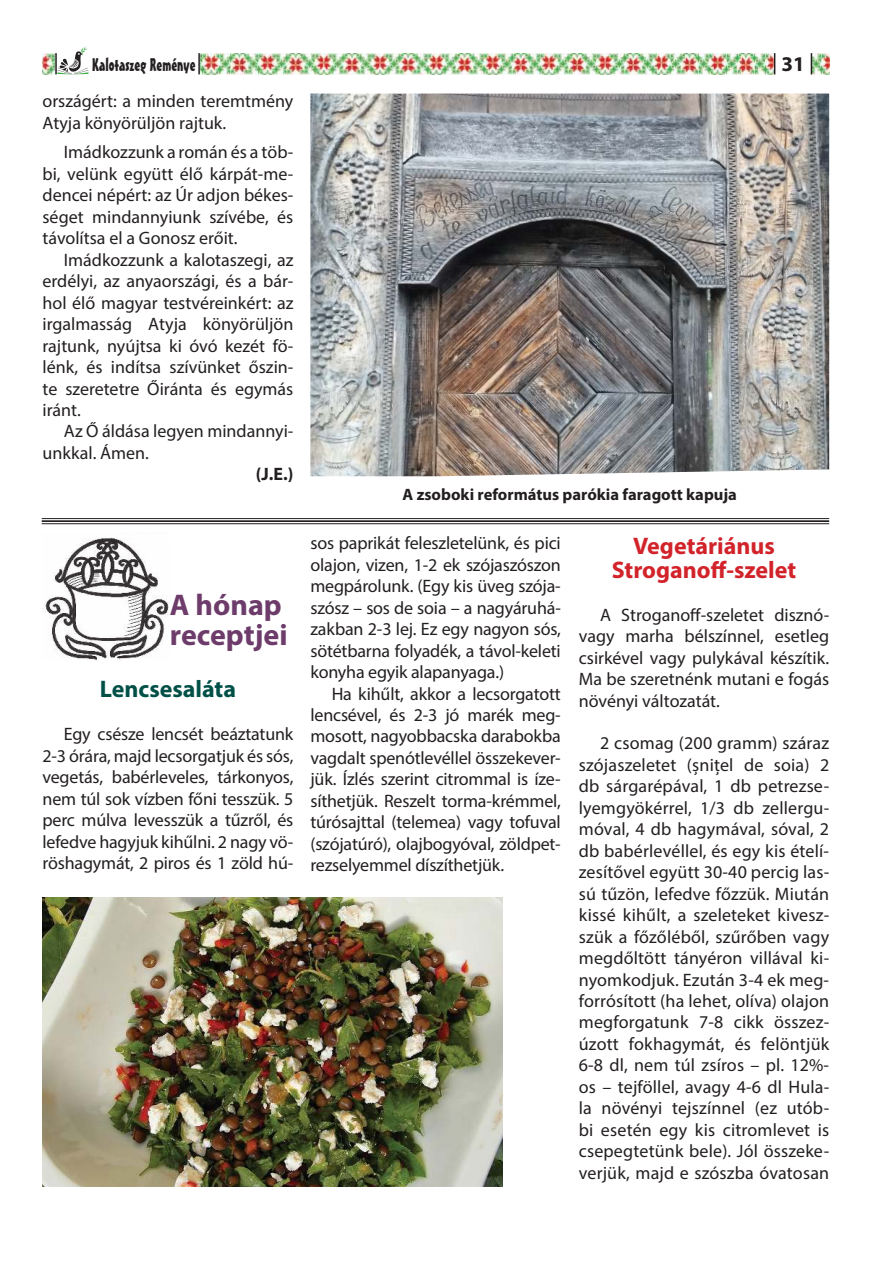
<style>
.page{position:relative;width:893px;height:1263px;background:#fff}
.page>*{position:absolute;margin:0;border:0;box-sizing:border-box;transform-origin:0 0}
.t1{font:700 30px/30px "Myriad Pro";color:#6d3c6a}
.t2{font:700 24px/24px "Myriad Pro";color:#d2232a;text-align:center}
.t3{font:700 24px "Myriad Pro";color:#005048}
.t4{font:700 21px "Myriad Pro";color:#231f20}
.t5{font:18px/21.5px "Myriad Pro";color:#231f20;text-align:justify}
.t6{font:18px "Mister Earl BT";color:#231f20}
.t7{font:700 18px "Myriad Pro";color:#231f20}
.t8{font:700 16.5px "Myriad Pro";color:#231f20}
</style>
<div class="page">
<img style="left:42px;top:53px;width:787px;height:21px">
<div style="left:775px;top:53px;width:35px;height:21px;background:#fff"></div>
<svg style="left:774px;top:53px;width:1px;height:21px"></svg>
<svg style="left:811px;top:53px;width:1px;height:21px"></svg>
<div style="left:55px;top:53px;width:145px;height:21px;background:#fff"></div>
<hr style="left:55px;top:53px;width:2px;height:21px;background:#231f20">
<hr style="left:198px;top:53px;width:2px;height:21px;background:#231f20">
<svg style="left:57px;top:46px;width:31px;height:28px"></svg>
<img style="left:310px;top:94px;width:519px;height:382px">
<hr style="left:42px;top:518px;width:787px;height:1px;background:#231f20">
<hr style="left:42px;top:520px;width:787px;height:2px;background:#231f20">
<hr style="left:42px;top:523px;width:787px;height:1px;background:#231f20">
<img style="left:42px;top:537px;width:127px;height:123px">
<img style="left:43px;top:897px;width:459px;height:289px">
<p class="t6" style="left:92px;top:57px;width:105px">Kalotaszeg Reménye</p>
<p class="t4" style="left:781px;top:54px;width:25px">31</p>
<p class="t5" style="left:43px;top:91px;width:252px">országért: a minden teremtmény<br>Atyja könyörüljön rajtuk.</p>
<p class="t5" style="left:43px;top:142px;width:252px;text-indent:21px">Imádkozzunk a román és a töb&shy;bi, velünk együtt élő kárpát-me&shy;dencei népért: az Úr adjon békes&shy;séget mindannyiunk szívébe, és távolítsa el a Gonosz erőit.</p>
<p class="t5" style="left:43px;top:250px;width:252px;text-indent:21px">Imádkozzunk a kalotaszegi, az erdélyi, az anyaországi, és a bár&shy;hol élő magyar testvéreinkért: az irgalmasság Atyja könyörüljön rajtunk, nyújtsa ki óvó kezét fö&shy;lénk, és indítsa szívünket őszin&shy;te szeretetre Őiránta és egymás iránt.</p>
<p class="t5" style="left:43px;top:421px;width:252px;text-indent:21px">Az Ő áldása legyen mindannyi&shy;unkkal. Ámen.</p>
<p class="t7" style="left:256px;top:465px;width:39px">(J.E.)</p>
<p class="t8" style="left:403px;top:486px;width:336px">A zsoboki református parókia faragott kapuja</p>
<h1 class="t1" style="left:170px;top:591px;width:119px">A hónap receptjei</h1>
<h2 class="t3" style="left:100px;top:677px;width:138px">Lencsesaláta</h2>
<p class="t5" style="left:43px;top:724px;width:252px;text-indent:21px">Egy csésze lencsét beáztatunk 2-3 órára, majd lecsorgatjuk és sós, vegetás, babérleveles, tárkonyos, nem túl sok vízben főni tesszük. 5 perc múlva levesszük a tűzről, és lefedve hagyjuk kihűlni. 2 nagy vö&shy;röshagymát, 2 piros és 1 zöld hú-</p>
<p class="t5" style="left:310px;top:533px;width:252px">sos paprikát feleszletelünk, és pici olajon, vizen, 1-2 ek szójaszószon megpárolunk. (Egy kis üveg szója&shy;szósz – sos de soia – a nagyáruhá&shy;zakban 2-3 lej. Ez egy nagyon sós, sötétbarna folyadék, a távol-keleti konyha egyik alapanyaga.)</p>
<p class="t5" style="left:310px;top:683px;width:252px;text-indent:21px">Ha kihűlt, akkor a lecsorgatott lencsével, és 2-3 jó marék meg&shy;mosott, nagyobbacska darabokba vagdalt spenótlevéllel összekever&shy;jük. Ízlés szerint citrommal is íze&shy;síthetjük. Reszelt torma-krémmel, túrósajttal (telemea) vagy tofuval (szójatúró), olajbogyóval, zöldpet&shy;rezselyemmel díszíthetjük.</p>
<h2 class="t2" style="left:612px;top:534px;width:186px">Vegetáriánus<br>Stroganoff-szelet</h2>
<p class="t5" style="left:579px;top:604px;width:252px;text-indent:21px">A Stroganoff-szeletet disznó&shy;vagy marha bélszínnel, esetleg csirkével vagy pulykával készítik.<br>Ma be szeretnénk mutani e fogás növényi változatát.</p>
<p class="t5" style="left:579px;top:733px;width:252px;text-indent:21px">2 csomag (200 gramm) száraz szójaszeletet (șnițel de soia) 2 db sárgarépával, 1 db petrezse&shy;lyemgyökérrel, 1/3 db zellergu&shy;móval, 4 db hagymával, sóval, 2 db babérlevéllel, és egy kis ételí&shy;zesítővel együtt 30-40 percig las&shy;sú tűzön, lefedve főzzük. Miután kissé kihűlt, a szeleteket kivesz&shy;szük a főzőléből, szűrőben vagy megdőltött tányéron villával ki&shy;nyomkodjuk. Ezután 3-4 ek meg&shy;forrósított (ha lehet, olíva) olajon megforgatunk 7-8 cikk összez&shy;úzott fokhagymát, és felöntjük 6-8 dl, nem túl zsíros – pl. 12%- os – tejföllel, avagy 4-6 dl Hula&shy;la növényi tejszínnel (ez utób&shy;bi esetén egy kis citromlevet is csepegtetünk bele). Jól összeke&shy;verjük, majd e szószba óvatosan</p>
</div>
